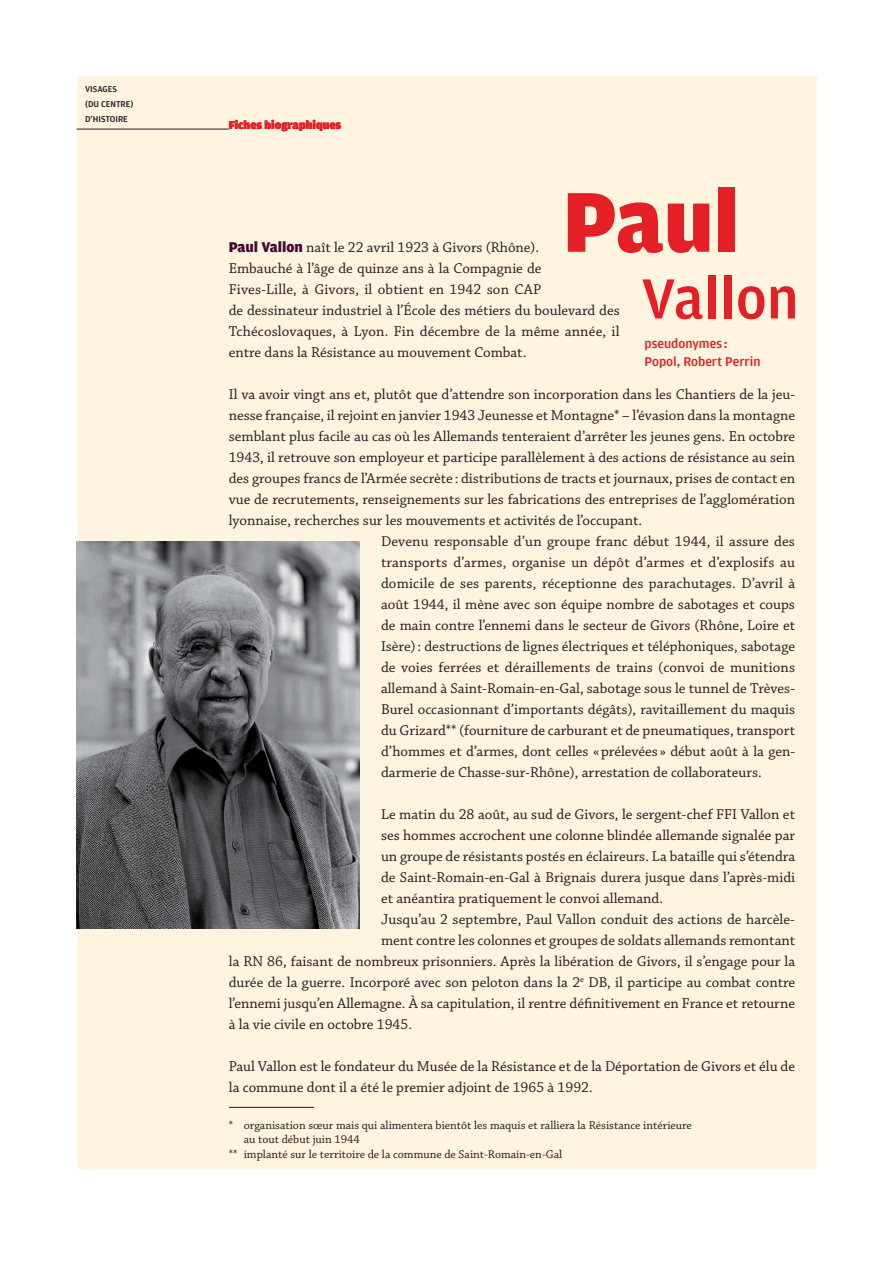
<style>
.page{position:relative;width:893px;height:1263px;background:#fff}
.page>*{position:absolute;margin:0;border:0;box-sizing:border-box;transform-origin:0 0}
.t1{font:900 90px "Amplitude";color:#e41f25}
.t2{font:500 60px "Amplitude";color:#e41f25}
.t3{font:15px/21px "Chaparral Pro";color:#231f20}
.t4{font:500 13.5px/18.8px "Amplitude";color:#e41f25}
.t5{font:12px "Chaparral Pro";color:#231f20}
.t6{font:900 12px "Amplitude";color:#e41f25}
.t7{font:500 9px/15px "Amplitude";color:#231f20}
.s1{font-family:"Amplitude";font-weight:900;color:#460634}
</style>
<div class="page">
<div style="left:77px;top:77px;width:739px;height:1092px;background:#fef4e0"></div>
<hr style="left:77px;top:129px;width:152px;height:1px;background:#231f20">
<img style="left:77px;top:541px;width:283px;height:388px">
<hr style="left:229px;top:1107px;width:85px;height:1px;background:#231f20">
<p class="t7" style="left:85px;top:81px;width:50px">visages<br>(du centre) d’histoire</p>
<p class="t6" style="left:229px;top:118px;width:114px">Fiches biographiques</p>
<h1 class="t1" style="left:563px;top:172px;width:179px">Paul</h1>
<p class="t3" style="left:229px;top:237px;width:392px"><span class="s1">Paul Vallon</span> naît le 22 avril 1923 à Givors (Rhône).<br>Embauché à l’âge de quinze ans à la Compagnie de<br>Fives-Lille, à Givors, il obtient en 1942 son CAP<br>de dessinateur industriel à l’École des métiers du boulevard des Tchécoslovaques, à Lyon. Fin décembre de la même année, il entre dans la Résistance au mouvement Combat.</p>
<p class="t3" style="left:229px;top:384px;width:568px">Il va avoir vingt ans et, plutôt que d’attendre son incorporation dans les Chantiers de la jeu-</p>
<p class="t3" style="left:229px;top:405px;width:568px">nesse française, il rejoint en janvier 1943 Jeunesse et Montagne* – l’évasion dans la montagne</p>
<p class="t3" style="left:229px;top:426px;width:568px">semblant plus facile au cas où les Allemands tenteraient d’arrêter les jeunes gens. En octobre</p>
<p class="t3" style="left:229px;top:447px;width:568px">1943, il retrouve son employeur et participe parallèlement à des actions de résistance au sein</p>
<p class="t3" style="left:229px;top:468px;width:568px">des groupes francs de l’Armée secrète : distributions de tracts et journaux, prises de contact en</p>
<p class="t3" style="left:229px;top:489px;width:568px">vue de recrutements, renseignements sur les fabrications des entreprises de l’agglomération</p>
<p class="t3" style="left:229px;top:510px;width:415px">lyonnaise, recherches sur les mouvements et activités de l’occupant.</p>
<p class="t3" style="left:381px;top:531px;width:415px">Devenu responsable d’un groupe franc début 1944, il assure des</p>
<p class="t3" style="left:381px;top:552px;width:416px">transports d’armes, organise un dépôt d’armes et d’explosifs au</p>
<p class="t3" style="left:381px;top:573px;width:416px">domicile de ses parents, réceptionne des parachutages. D’avril à</p>
<p class="t3" style="left:381px;top:594px;width:415px">août 1944, il mène avec son équipe nombre de sabotages et coups</p>
<p class="t3" style="left:381px;top:615px;width:416px">de main contre l’ennemi dans le secteur de Givors (Rhône, Loire et</p>
<p class="t3" style="left:381px;top:636px;width:416px">Isère): destructions de lignes électriques et téléphoniques, sabotage</p>
<p class="t3" style="left:381px;top:657px;width:416px">de voies ferrées et déraillements de trains (convoi de munitions</p>
<p class="t3" style="left:381px;top:678px;width:416px">allemand à Saint-Romain-en-Gal, sabotage sous le tunnel de Trèves-</p>
<p class="t3" style="left:381px;top:699px;width:416px">Burel occasionnant d’importants dégâts), ravitaillement du maquis</p>
<p class="t3" style="left:381px;top:720px;width:416px">du Grizard** (fourniture de carburant et de pneumatiques, transport</p>
<p class="t3" style="left:381px;top:741px;width:416px">d’hommes et d’armes, dont celles «prélevées » début août à la gen-</p>
<p class="t3" style="left:381px;top:762px;width:382px">darmerie de Chasse-sur-Rhône), arrestation de collaborateurs.</p>
<p class="t3" style="left:381px;top:804px;width:416px">Le matin du 28 août, au sud de Givors, le sergent-chef FFI Vallon et</p>
<p class="t3" style="left:381px;top:825px;width:416px">ses hommes accrochent une colonne blindée allemande signalée par</p>
<p class="t3" style="left:381px;top:846px;width:416px">un groupe de résistants postés en éclaireurs. La bataille qui s’étendra</p>
<p class="t3" style="left:381px;top:867px;width:416px">de Saint-Romain-en-Gal à Brignais durera jusque dans l’après-midi</p>
<p class="t3" style="left:381px;top:888px;width:284px">et anéantira pratiquement le convoi allemand.</p>
<p class="t3" style="left:381px;top:909px;width:415px">Jusqu’au 2 septembre, Paul Vallon conduit des actions de harcèle-</p>
<p class="t3" style="left:381px;top:930px;width:416px">ment contre les colonnes et groupes de soldats allemands remontant</p>
<p class="t3" style="left:229px;top:951px;width:568px">la RN 86, faisant de nombreux prisonniers. Après la libération de Givors, il s’engage pour la</p>
<p class="t3" style="left:229px;top:972px;width:568px">durée de la guerre. Incorporé avec son peloton dans la 2<sup>e</sup> DB, il participe au combat contre</p>
<p class="t3" style="left:229px;top:993px;width:568px">l’ennemi jusqu’en Allemagne. À sa capitulation, il rentre définitivement en France et retourne</p>
<p class="t3" style="left:229px;top:1014px;width:185px">à la vie civile en octobre 1945.</p>
<p class="t3" style="left:229px;top:1056px;width:568px">Paul Vallon est le fondateur du Musée de la Résistance et de la Déportation de Givors et élu de la commune dont il a été le premier adjoint de 1965 à 1992.</p>
<h2 class="t2" style="left:641px;top:265px;width:159px">Vallon</h2>
<p class="t4" style="left:645px;top:334px;width:118px">pseudonymes :<br>Popol, Robert Perrin</p>
<p class="t5" style="left:229px;top:1118px;width:465px">* organisation sœur mais qui alimentera bientôt les maquis et ralliera la Résistance intérieure</p>
<p class="t5" style="left:244px;top:1133px;width:117px">au tout début juin 1944</p>
<p class="t5" style="left:229px;top:1147px;width:335px">** implanté sur le territoire de la commune de Saint-Romain-en-Gal</p>
</div>
